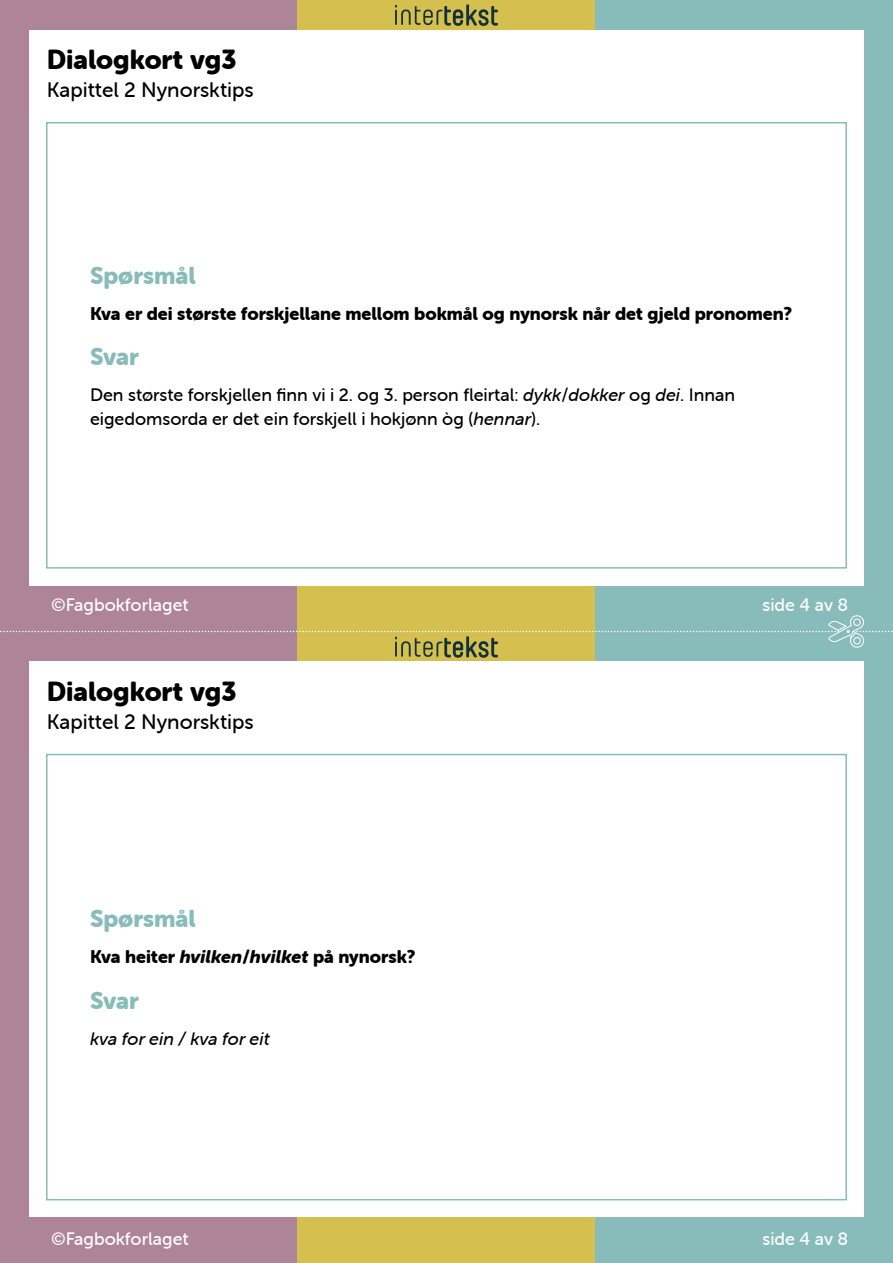
<style>
.page{position:relative;width:893px;height:1263px;background:#fff}
.page>*{position:absolute;margin:0;border:0;box-sizing:border-box;transform-origin:0 0}
.t1{font:27px "Museo Sans Rounded 900";color:#000}
.Card_Heading{font:24px "Museo Sans Rounded 900";color:#88bcba}
.t2{font:21px "Museo Sans Rounded 500";color:#000}
.Svar{font:18px/24px "Museo Sans Rounded 500";color:#000}
.Sporsmal{font:18px "Museo Sans Rounded 900";color:#000}
.Sporsmal-2{font:18px "Museo Sans Rounded 500";color:#fff}
.Svar-2{font:italic 18px "Museo Sans Rounded 500";color:#000}
.s1{font-style:italic}
</style>
<div class="page">
<div style="left:0;top:0;width:298px;height:632px;background:#ae849a"></div>
<div style="left:0;top:632px;width:298px;height:631px;background:#ae849a"></div>
<div style="left:298px;top:0;width:297px;height:632px;background:#d5bf4f"></div>
<div style="left:298px;top:632px;width:297px;height:631px;background:#d5bf4f"></div>
<div style="left:595px;top:0;width:298px;height:632px;background:#88bcba"></div>
<div style="left:595px;top:632px;width:298px;height:631px;background:#88bcba"></div>
<svg style="left:395px;top:4px;width:103px;height:22px"></svg>
<svg style="left:0;top:615px;width:893px;height:43px"></svg>
<div style="left:29px;top:30px;width:835px;height:555px;background:#fff"></div>
<div style="left:29px;top:662px;width:835px;height:555px;background:#fff"></div>
<div style="left:46px;top:122px;width:801px;height:447px;border:2px solid #88bcba"></div>
<div style="left:46px;top:754px;width:801px;height:446px;border:2px solid #88bcba"></div>
<h1 class="t1" style="left:47px;top:44px;width:191px">Dialogkort vg3</h1>
<p class="t2" style="left:47px;top:78px;width:209px">Kapittel 2 Nynorsktips</p>
<p class="Card_Heading" style="left:90px;top:262px;width:107px">Spørsmål</p>
<p class="Sporsmal" style="left:90px;top:303px;width:704px">Kva er dei største forskjellane mellom bokmål og nynorsk når det gjeld pronomen?</p>
<p class="Card_Heading" style="left:90px;top:343px;width:50px">Svar</p>
<p class="Svar" style="left:90px;top:383px;width:646px">Den største forskjellen finn vi i 2. og 3. person fleirtal: <span class="s1">dykk</span>/<span class="s1">dokker</span> og <span class="s1">dei</span>. Innan eigedomsorda er det ein forskjell i hokjønn òg (<span class="s1">hennar</span>).</p>
<p class="Sporsmal-2" style="left:51px;top:595px;width:139px">©Fagbokforlaget</p>
<p class="Sporsmal-2" style="left:762px;top:595px;width:87px">side 4 av 8</p>
<h1 class="t1" style="left:47px;top:676px;width:191px">Dialogkort vg3</h1>
<p class="t2" style="left:47px;top:710px;width:209px">Kapittel 2 Nynorsktips</p>
<p class="Card_Heading" style="left:90px;top:905px;width:107px">Spørsmål</p>
<p class="Sporsmal" style="left:90px;top:947px;width:327px">Kva heiter <span class="s1">hvilken</span>/<span class="s1">hvilket</span> på nynorsk?</p>
<p class="Card_Heading" style="left:90px;top:987px;width:50px">Svar</p>
<p class="Svar-2" style="left:90px;top:1029px;width:181px">kva for ein / kva for eit</p>
<p class="Sporsmal-2" style="left:51px;top:1228px;width:139px">©Fagbokforlaget</p>
<p class="Sporsmal-2" style="left:762px;top:1228px;width:87px">side 4 av 8</p>
</div>
